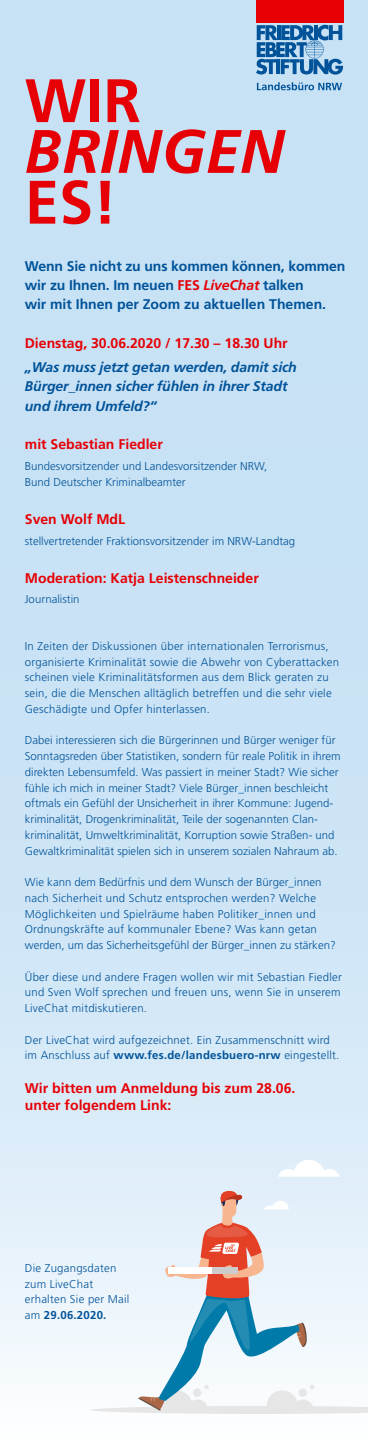
<style>
.page{position:relative;width:368px;height:1439px;background:#fff}
.page>*{position:absolute;margin:0;border:0;box-sizing:border-box;transform-origin:0 0}
.t1{font:italic 700 61.25px "Frutiger";color:#e60005}
.t2{font:700 61.25px "Frutiger";color:#e60005}
.t3{font:700 14px "Frutiger";color:#e60005}
.t4{font:700 14px/19.2px "Frutiger";letter-spacing:-.01em;color:#005399}
.t5{font:italic 700 14px/19.2px "Frutiger";letter-spacing:-.01em;color:#005399}
.t6{font:300 11.38px/15.8px "Frutiger";color:#005399}
.t7{font:300 11.38px/15.8px "Frutiger";letter-spacing:.02em;color:#005399}
.t8{font:700 11.38px "Frutiger";letter-spacing:.02em;color:#005399}
.s1{color:#e60005}
.s2{font-style:italic;color:#e60005}
.s3{font-weight:700}
.s4{font-weight:300}
</style>
<div class="page">
<div style="left:0;top:0;width:367px;height:1439px;background:linear-gradient(to bottom,#bcdbf3,#e8f3fb)"></div>
<div style="left:256px;top:0;width:87px;height:22px;background:#e60005"></div>
<svg style="left:255px;top:25px;width:87px;height:50px;background:#5a93c2"></svg>
<svg style="left:256px;top:82px;width:85px;height:8px"></svg>
<svg style="left:277px;top:1159px;width:62px;height:17px"></svg>
<svg style="left:90px;top:1190px;width:277px;height:224px"></svg>
<p class="t2" style="left:25px;top:65px;width:117px">WIR</p>
<p class="t1" style="left:25px;top:116px;width:260px">BRINGEN</p>
<p class="t2" style="left:25px;top:166px;width:93px">ES!</p>
<p class="t4" style="left:25px;top:256px;width:321px">Wenn Sie nicht zu uns kommen können, kommen wir zu Ihnen. Im neuen <span class="s1">FES</span> <span class="s2">LiveChat</span> talken<br>wir mit Ihnen per Zoom zu aktuellen Themen.</p>
<p class="t3" style="left:25px;top:335px;width:264px">Dienstag, 30.06.2020 / 17.30 – 18.30 Uhr</p>
<p class="t5" style="left:25px;top:357px;width:273px">„Was muss jetzt getan werden, damit sich<br>Bürger_innen sicher fühlen in ihrer Stadt und ihrem Umfeld?“</p>
<p class="t3" style="left:25px;top:436px;width:139px">mit Sebastian Fiedler</p>
<p class="t6" style="left:25px;top:458px;width:243px">Bundesvorsitzender und Landesvorsitzender NRW,<br>Bund Deutscher Kriminalbeamter</p>
<p class="t3" style="left:25px;top:511px;width:102px">Sven Wolf MdL</p>
<p class="t6" style="left:25px;top:533px;width:271px">stellvertretender Fraktionsvorsitzender im NRW-Landtag</p>
<p class="t3" style="left:25px;top:570px;width:235px">Moderation: Katja Leistenschneider</p>
<p class="t6" style="left:25px;top:591px;width:56px">Journalistin</p>
<p class="t7" style="left:25px;top:638px;width:315px">In Zeiten der Diskussionen über internationalen Terrorismus, organisierte Kriminalität sowie die Abwehr von Cyberattacken scheinen viele Kriminalitätsformen aus dem Blick geraten zu sein, die die Menschen alltäglich betreffen und die sehr viele Geschädigte und Opfer hinterlassen.</p>
<p class="t6" style="left:25px;top:732px;width:316px">Dabei interessieren sich die Bürgerinnen und Bürger weniger für Sonntagsreden über Statistiken, sondern für reale Politik in ihrem direkten Lebensumfeld. Was passiert in meiner Stadt? Wie sicher fühle ich mich in meiner Stadt? Viele Bürger_innen beschleicht oftmals ein Gefühl der Unsicherheit in ihrer Kommune: Jugend&shy;kriminalität, Drogenkriminalität, Teile der sogenannten Clan&shy;kriminalität, Umweltkriminalität, Korruption sowie Straßen- und Gewaltkriminalität spielen sich in unserem sozialen Nahraum ab.</p>
<p class="t7" style="left:25px;top:874px;width:312px">Wie kann dem Bedürfnis und dem Wunsch der Bürger_innen nach Sicherheit und Schutz entsprochen werden? Welche Möglichkeiten und Spielräume haben Politiker_innen und Ordnungskräfte auf kommunaler Ebene? Was kann getan werden, um das Sicherheitsgefühl der Bürger_innen zu stärken?</p>
<p class="t6" style="left:25px;top:969px;width:318px;text-align:justify">Über diese und andere Fragen wollen wir mit Sebastian Fiedler und Sven Wolf sprechen und freuen uns, wenn Sie in unserem LiveChat mitdiskutieren.</p>
<p class="t7" style="left:25px;top:1032px;width:315px">Der LiveChat wird aufgezeichnet. Ein Zusammenschnitt wird im Anschluss auf <span class="s3">www.fes.de/landesbuero-nrw</span> eingestellt.</p>
<p class="t3" style="left:25px;top:1079px;width:271px">Wir bitten um Anmeldung bis zum 28.06.</p>
<p class="t3" style="left:25px;top:1097px;width:148px">unter folgendem Link:</p>
<p class="t7" style="left:25px;top:1260px;width:93px">Die Zugangsdaten</p>
<p class="t7" style="left:25px;top:1275px;width:70px">zum LiveChat</p>
<p class="t7" style="left:25px;top:1291px;width:106px">erhalten Sie per Mail</p>
<p class="t8" style="left:25px;top:1308px;width:83px"><span class="s4">am</span> 29.06.2020.</p>
</div>
